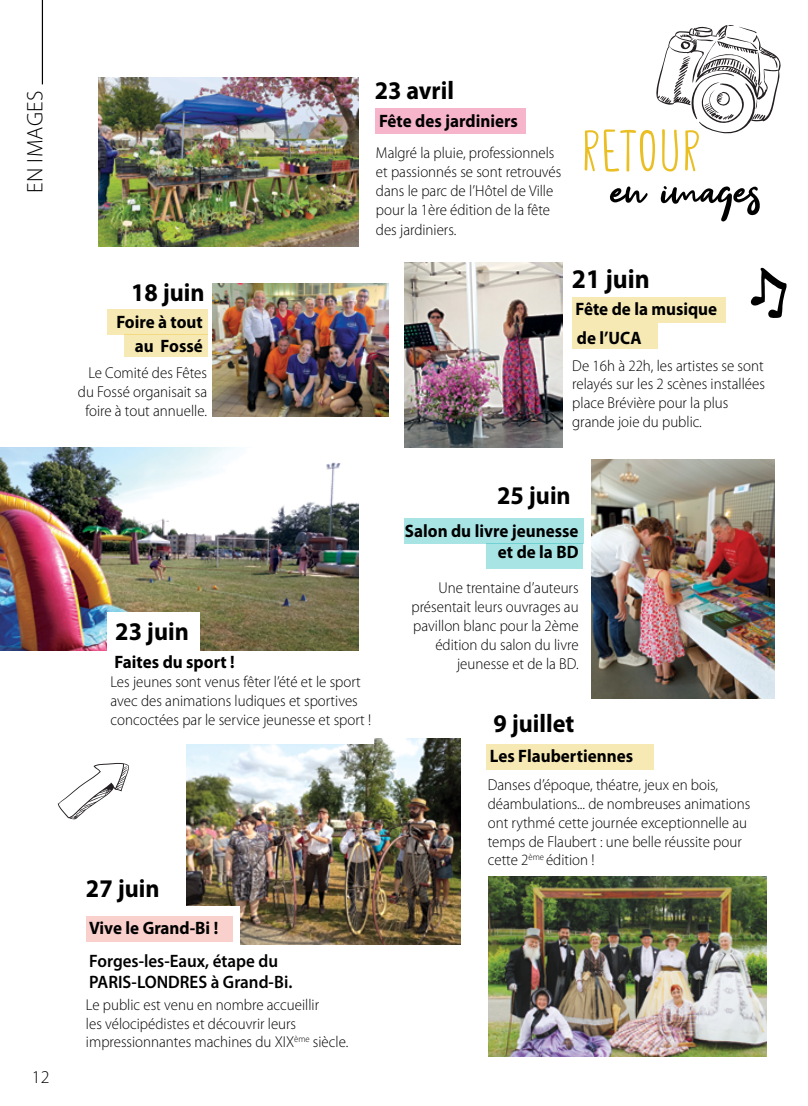
<style>
.page{position:relative;width:808px;height:1106px;background:#fff}
.page>*{position:absolute;margin:0;border:0;box-sizing:border-box;transform-origin:0 0}
.t1{font:68.4px "Colendra";color:#eabf23}
.t2{font:61.5px "Get Show";color:#000}
.t3{font:700 27px "Myriad Pro";color:#000;scale:.95 1}
.t4{font:700 25.5px "Myriad Pro";color:#000;scale:.95 1}
.t5{font:300 22.5px "Myriad Pro";letter-spacing:.02em;color:#000}
.t6{font:700 18px/23.4px "Myriad Pro";color:#000;text-align:right;scale:.95 1}
.t7{font:600 18px/21.6px "Myriad Pro";color:#000;scale:.95 1}
.t8{font:300 18px "Myriad Pro";color:#000}
.t9{font:300 15.75px/18.9px "Myriad Pro";color:#000;scale:.95 1}
</style>
<div class="page">
<img style="left:488px;top:876px;width:279px;height:180px">
<img style="left:0;top:447px;width:359px;height:203px">
<img style="left:99px;top:77px;width:260px;height:169px">
<img style="left:404px;top:263px;width:159px;height:184px">
<img style="left:213px;top:284px;width:175px;height:132px">
<img style="left:592px;top:459px;width:182px;height:239px">
<div style="left:108px;top:612px;width:92px;height:62px;background:#fff"></div>
<div style="left:375px;top:108px;width:150px;height:26px;background:#f7b5cb"></div>
<div style="left:572px;top:297px;width:154px;height:25px;background:#f7e9b4"></div>
<div style="left:108px;top:309px;width:100px;height:25px;background:#f7e9b4"></div>
<div style="left:124px;top:334px;width:84px;height:23px;background:#f7e9b4"></div>
<div style="left:487px;top:744px;width:167px;height:26px;background:#f7e9b4"></div>
<div style="left:572px;top:323px;width:85px;height:26px;background:#f7e9b4"></div>
<div style="left:404px;top:518px;width:179px;height:25px;background:#a9e4e5"></div>
<div style="left:486px;top:543px;width:97px;height:26px;background:#a9e4e5"></div>
<img style="left:186px;top:738px;width:274px;height:206px">
<div style="left:111px;top:675px;width:263px;height:68px;background:#fff"></div>
<svg style="left:656px;top:25px;width:125px;height:109px"></svg>
<svg style="left:58px;top:762px;width:71px;height:57px"></svg>
<hr style="left:42px;top:0;width:1px;height:84px;background:#000">
<svg style="left:750px;top:268px;width:37px;height:50px"></svg>
<div style="left:147px;top:906px;width:92px;height:61px;background:#fff"></div>
<div style="left:86px;top:916px;width:146px;height:25px;background:#fad0cc"></div>
<h3 class="t5" style="left:23px;top:193px;width:104px;rotate:-90deg">en images</h3>
<p class="t8" style="left:32px;top:1067px;width:19px">12</p>
<h3 class="t4" style="left:131px;top:275px;width:79px">18 juin</h3>
<p class="t6" style="left:116px;top:310px;width:93px">Foire à tout au Fossé</p>
<p class="t9" style="left:78px;top:364px;width:137px;text-align:right">Le Comité des Fêtes du Fossé organisait sa foire à tout annuelle.</p>
<h3 class="t4" style="left:375px;top:73px;width:85px">23 avril</h3>
<p class="t6" style="left:379px;top:109px;width:148px">Fête des jardiniers</p>
<p class="t9" style="left:376px;top:143px;width:197px">Malgré la pluie, professionnels et passionnés se sont retrouvés dans le parc de l’hôtel de ville pour la 1ère édition de la fête des jardiniers.</p>
<h1 class="t1" style="left:581px;top:108px;width:121px">RETOUR</h1>
<h2 class="t2" style="left:611px;top:155px;width:152px">en images</h2>
<h3 class="t3" style="left:572px;top:261px;width:83px">21 juin</h3>
<p class="t6" style="left:575px;top:297px;width:151px">Fête de la musique</p>
<p class="t6" style="left:577px;top:325px;width:46px">de l’UCA</p>
<p class="t9" style="left:572px;top:356px;width:204px">De 16h à 22h, les artistes se sont relayés sur les 2 scènes installées place Brévière pour la plus grande joie du public.</p>
<h3 class="t4" style="left:497px;top:478px;width:79px">25 juin</h3>
<p class="t6" style="left:405px;top:519px;width:184px;line-height:21.6px">Salon du livre jeunesse et de la BD</p>
<h3 class="t4" style="left:115px;top:615px;width:79px">23 juin</h3>
<p class="t6" style="left:115px;top:649px;width:128px">Faites du sport !</p>
<p class="t9" style="left:111px;top:672px;width:276px">Les jeunes sont venus fêter l’été et le sport avec des animations ludiques et sportives concoctées par le service jeunesse et sport !</p>
<h3 class="t4" style="left:86px;top:872px;width:79px">27 juin</h3>
<p class="t6" style="left:89px;top:915px;width:137px">Vive le Grand-Bi !</p>
<p class="t7" style="left:89px;top:949px;width:215px">Forges-les-Eaux, étape du<br>PARIS-LONDRES à Grand-bi.</p>
<p class="t9" style="left:86px;top:995px;width:278px">Le public est venu en nombre accueillir<br>les vélocipédistes et découvrir leurs impressionnantes machines du XIX<sup>ème</sup> siècle.</p>
<p class="t9" style="left:411px;top:579px;width:177px;text-align:right">U ne trentaine d’auteurs présentait leurs ouvrages au pavillon blanc pour la 2ème édition du salon du livre jeunesse et de la BD.</p>
<h3 class="t4" style="left:493px;top:706px;width:87px">9 juillet</h3>
<p class="t6" style="left:490px;top:744px;width:152px">Les Flaubertiennes</p>
<p class="t9" style="left:488px;top:775px;width:278px">Danses d’époque, théatre, jeux en bois, déambulations... de nombreuses animations ont rythmé cette journée exceptionnelle au temps de Flaubert : une belle réussite pour cette 2<sup>ème</sup> édition !</p>
</div>
